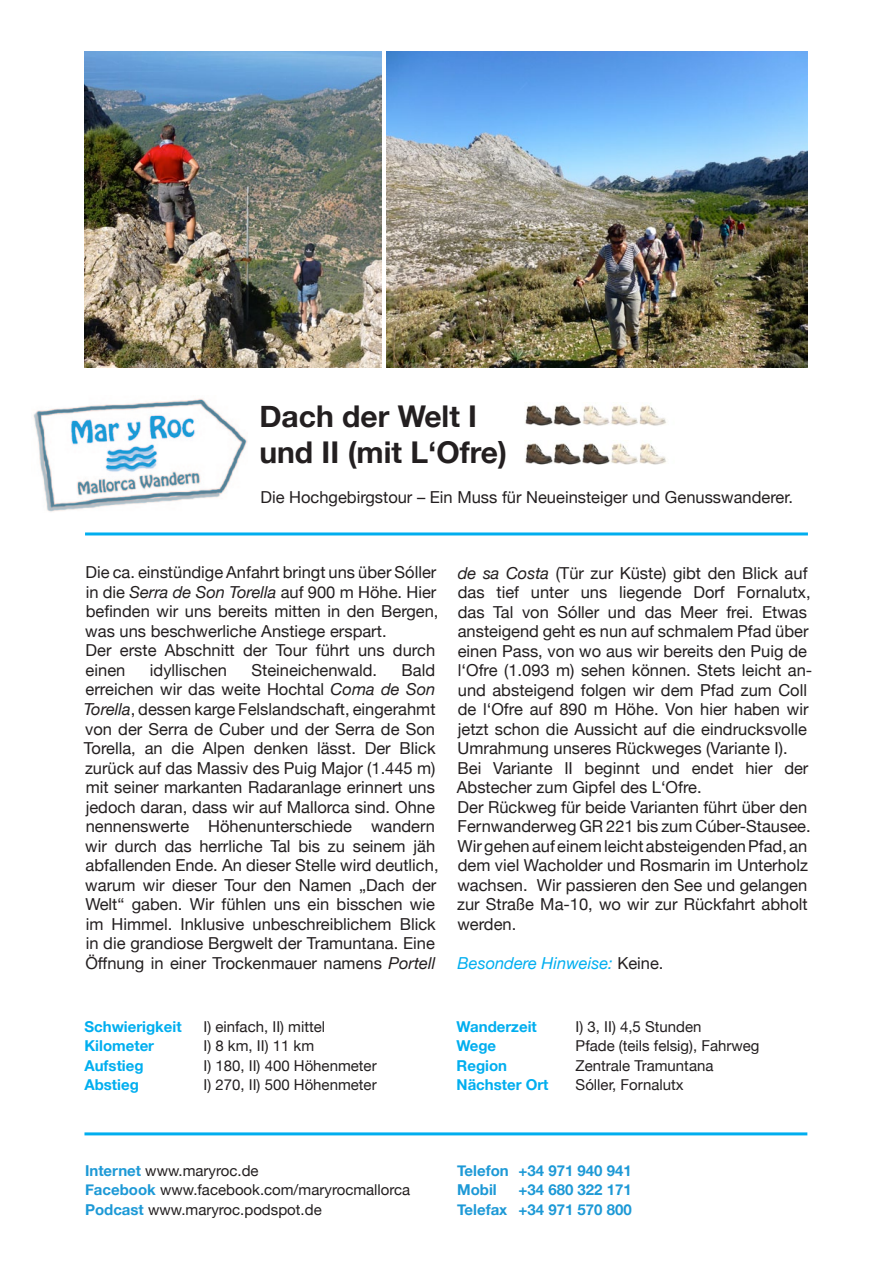
<style>
.page{position:relative;width:893px;height:1263px;background:#fff}
.page>*{position:absolute;margin:0;border:0;box-sizing:border-box;transform-origin:0 0}
.t1{font:700 30px/36px "Helvetica Neue";color:#231f20}
.t2{font:16.5px/19.5px "Helvetica Neue";color:#231f20}
.t3{font:italic 16.5px "Helvetica Neue";color:#00aeef}
.t4{font:15px "Helvetica Neue";color:#231f20}
.t5{font:700 15px "Helvetica Neue";color:#00aeef}
.t6{font:700 15px "Helvetica Neue";color:#1d99d6}
.s1{font-style:italic}
.s2{font-style:normal;color:#231f20}
.s3{font-weight:700;color:#1d99d6}
</style>
<div class="page">
<hr style="left:85px;top:532px;width:723px;height:3px;background:#00aeef">
<img style="left:85px;top:51px;width:296px;height:316px">
<img style="left:386px;top:51px;width:422px;height:316px">
<hr style="left:84px;top:1132px;width:723px;height:3px;background:#00aeef">
<img style="left:525px;top:443px;width:142px;height:22px">
<img style="left:525px;top:405px;width:142px;height:21px">
<img style="left:33px;top:398px;width:214px;height:114px">
<h1 class="t1" style="left:259px;top:396px;width:249px">Dach der Welt I und II (mit L‘Ofre)</h1>
<p class="t2" style="left:260px;top:486px;width:534px">Die Hochgebirgstour – Ein Muss für Neueinsteiger und Genusswanderer.</p>
<p class="t2" style="left:85px;top:562px;width:355px">Die ca. einstündige Anfahrt bringt uns über Sóller in die <span class="s1">Serra de Son Torella</span> auf 900 m Höhe. Hier befinden wir uns bereits mitten in den Bergen, was uns beschwerliche Anstiege erspart.<br>Der erste Abschnitt der Tour führt uns durch einen</p>
<p class="t2" style="left:150px;top:659px;width:79px">idyllischen</p>
<p class="t2" style="left:251px;top:659px;width:127px">Steineichenwald.</p>
<p class="t2" style="left:84px;top:659px;width:356px;text-indent:318px">Bald erreichen wir das weite Hochtal <span class="s1">Coma de Son Torella</span>, dessen karge Felslandschaft, eingerahmt von der Serra de Cuber und der Serra de Son Torella, an die Alpen denken lässt. Der Blick zurück auf das Massiv des Puig Major (1.445 m) mit seiner markanten Radaranlage erinnert uns jedoch daran, dass wir auf Mallorca sind. Ohne nennenswerte Höhenunterschiede wandern wir durch das herrliche Tal bis zu seinem jäh abfallenden Ende. An dieser Stelle wird deutlich, warum wir dieser Tour den Namen „Dach der Welt“ gaben. Wir fühlen uns ein bisschen wie im Himmel. Inklusive unbeschreiblichem Blick in die grandiose Bergwelt der Tramuntana. Eine Öffnung in einer Trockenmauer namens <span class="s1">Portell</span></p>
<p class="t2" style="left:457px;top:562px;width:357px"><span class="s1">de sa Costa</span> (Tür zur Küste) gibt den Blick auf das tief unter uns liegende Dorf Fornalutx, das Tal von Sóller und das Meer frei. Etwas ansteigend geht es nun auf schmalem Pfad über einen Pass, von wo aus wir bereits den Puig de l‘Ofre (1.093 m) sehen können. Stets leicht an&shy;und absteigend folgen wir dem Pfad zum Coll de l‘Ofre auf 890 m Höhe. Von hier haben wir jetzt schon die Aussicht auf die eindrucksvolle Umrahmung unseres Rückweges (Variante I).<br>Bei Variante II beginnt und endet hier der Abstecher zum Gipfel des L‘Ofre.<br>Der Rückweg für beide Varianten führt über den Fernwanderweg GR 221 bis zum Cúber-Stausee.<br>Wir gehen auf einem leicht absteigenden Pfad, an dem viel Wacholder und Rosmarin im Unterholz wachsen. Wir passieren den See und gelangen zur Straße Ma-10, wo wir zur Rückfahrt abholt werden.</p>
<p class="t3" style="left:458px;top:949px;width:207px">Besondere Hinweise: <span class="s2">Keine.</span></p>
<p class="t5" style="left:84px;top:1013px;width:99px">Schwierigkeit</p>
<p class="t4" style="left:204px;top:1014px;width:123px">I) einfach, II) mittel</p>
<p class="t5" style="left:84px;top:1032px;width:71px">Kilometer</p>
<p class="t4" style="left:204px;top:1033px;width:112px">I) 8 km, II) 11 km</p>
<p class="t5" style="left:84px;top:1052px;width:61px">Aufstieg</p>
<p class="t4" style="left:204px;top:1053px;width:175px">I) 180, II) 400 Höhenmeter</p>
<p class="t5" style="left:84px;top:1071px;width:56px">Abstieg</p>
<p class="t4" style="left:204px;top:1072px;width:175px">I) 270, II) 500 Höhenmeter</p>
<p class="t5" style="left:457px;top:1013px;width:82px">Wanderzeit</p>
<p class="t4" style="left:576px;top:1014px;width:127px">I) 3, II) 4,5 Stunden</p>
<p class="t5" style="left:457px;top:1032px;width:41px">Wege</p>
<p class="t4" style="left:576px;top:1033px;width:185px">Pfade (teils felsig), Fahrweg</p>
<p class="t5" style="left:457px;top:1052px;width:52px">Region</p>
<p class="t4" style="left:576px;top:1053px;width:139px">Zentrale Tramuntana</p>
<p class="t5" style="left:457px;top:1071px;width:93px">Nächster Ort</p>
<p class="t4" style="left:576px;top:1072px;width:110px">Sóller, Fornalutx</p>
<p class="t4" style="left:85px;top:1157px;width:175px"><span class="s3">Internet</span> www.maryroc.de</p>
<p class="t6" style="left:457px;top:1156px;width:176px">Telefon +34 971 940 941</p>
<p class="t4" style="left:85px;top:1177px;width:327px"><span class="s3">Facebook</span> www.facebook.com/maryrocmallorca</p>
<p class="t6" style="left:457px;top:1176px;width:41px">Mobil</p>
<p class="t6" style="left:519px;top:1176px;width:115px">+34 680 322 171</p>
<p class="t4" style="left:85px;top:1196px;width:238px"><span class="s3">Podcast</span> www.maryroc.podspot.de</p>
<p class="t6" style="left:457px;top:1195px;width:176px">Telefax +34 971 570 800</p>
</div>
